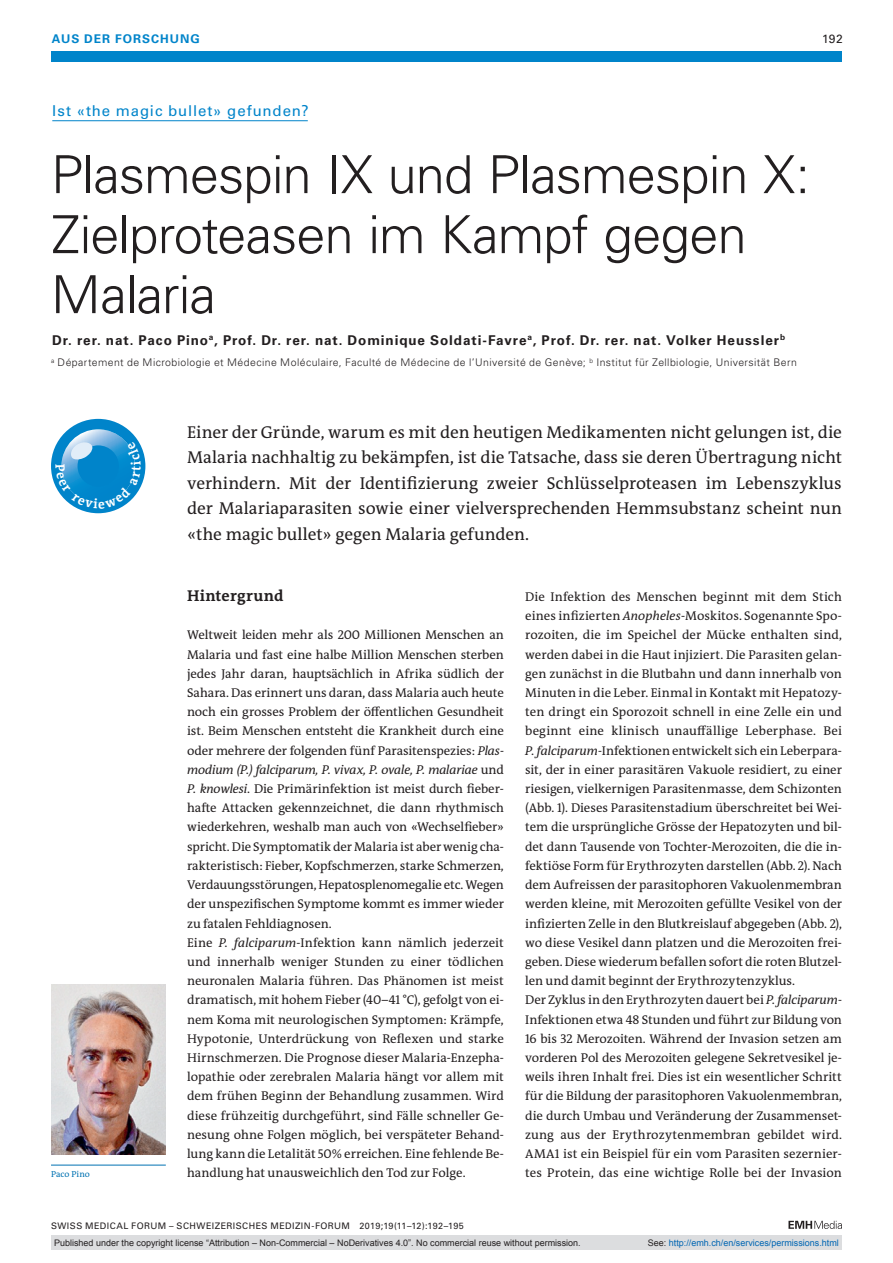
<style>
.page{position:relative;width:893px;height:1263px;background:#fff}
.page>*{position:absolute;margin:0;border:0;box-sizing:border-box;transform-origin:0 0}
.t1{font:300 52.5px/60px "Univers LT Std";letter-spacing:-.015em;color:#231f20}
.t2{font:17.25px/25.5px "The Antiqua B W5 Plain";color:#231f20;text-align:justify}
.t3{font:700 15.75px "The Antiqua B W7";letter-spacing:.02em;color:#231f20}
.t4{font:15px "Univers LT Std";letter-spacing:.055em;color:#0084ca}
.t5{font:700 13.5px "Univers LT Std";letter-spacing:.065em;color:#231f20}
.t6{font:12.75px/19.2px "The Antiqua B W5 Plain";letter-spacing:-.005em;color:#231f20}
.t7{font:700 12px "Univers LT Std";letter-spacing:.08em;color:#0084ca}
.t8{font:12px "Univers LT Std";color:#231f20}
.t9{font:300 10.5px "Univers LT Std";letter-spacing:.04em;color:#231f20}
.t10{font:9px "Arial";color:#231f20}
.t11{font:9px "Univers LT Std";letter-spacing:.05em;color:#231f20}
.t12{font:9px "Arial";color:#0166b3}
.t13{font:8.7px "The Antiqua B W5 Plain";letter-spacing:.005em;color:#0072b2}
.s1{font-style:italic}
.s2{color:#231f20}
</style>
<div class="page">
<div style="left:51px;top:51px;width:791px;height:11px;background:#0084ca"></div>
<svg style="left:788px;top:1221px;width:54px;height:8px"></svg>
<hr style="left:52px;top:120px;width:256px;height:1px;background:#0084ca">
<hr style="left:51px;top:1165px;width:115px;height:1px;background:#0072b2">
<img style="left:51px;top:984px;width:115px;height:170px">
<div style="left:51px;top:1235px;width:791px;height:15px;background:#dcdddf"></div>
<svg style="left:51px;top:419px;width:94px;height:94px"></svg>
<p class="t7" style="left:52px;top:31px;width:149px">AUS DER FORSCHUNG</p>
<p class="t8" style="left:822px;top:31px;width:22px">192</p>
<p class="t4" style="left:52px;top:102px;width:258px">Ist «the magic bullet» gefunden?</p>
<h1 class="t1" style="left:51px;top:145px;width:760px">Plasmespin IX und Plasmespin X:<br>Zielproteasen im Kampf gegen<br>Malaria</h1>
<p class="t5" style="left:52px;top:332px;width:734px">Dr. rer. nat. Paco Pino<sup>a</sup>, Prof. Dr. rer. nat. Dominique Soldati-Favre<sup>a</sup>, Prof. Dr. rer. nat. Volker Heussler<sup>b</sup></p>
<p class="t9" style="left:51px;top:356px;width:747px"><sup>a</sup> Département de Microbiologie et Médecine Moléculaire, Faculté de Médecine de l’Université de Genève; <sup>b</sup> Institut für Zellbiologie, Universität Bern</p>
<p class="t13" style="left:51px;top:1169px;width:40px">Paco Pino</p>
<p class="t2" style="left:187px;top:419px;width:656px">Einer der Gründe, warum es mit den heutigen Medikamenten nicht gelungen ist, die Malaria nachhaltig zu bekämpfen, ist die Tatsache, dass sie deren Übertragung nicht verhindern. Mit der Identifizierung zweier Schlüsselproteasen im Lebenszyklus der Malariaparasiten sowie einer vielversprechenden Hemmsubstanz scheint nun «the magic bullet» gegen Malaria gefunden.</p>
<p class="t3" style="left:187px;top:586px;width:98px">Hintergrund</p>
<p class="t6" style="left:187px;top:626px;width:318px">Weltweit leiden mehr als 200 Millionen Menschen an Malaria und fast eine halbe Million Menschen sterben jedes Jahr daran, hauptsächlich in Afrika südlich der Sahara. Das erinnert uns daran, dass Malaria auch heute noch ein grosses Problem der öffentlichen Gesundheit ist. Beim Menschen entsteht die Krankheit durch eine oder mehrere der folgenden fünf Parasitenspezies: <span class="s1">Plas&shy;modium (P.) falciparum, P. vivax, P. ovale, P. malariae</span> und <span class="s1">P. knowlesi</span>. Die Primärinfektion ist meist durch fieber&shy;hafte Attacken gekennzeichnet, die dann rhythmisch wiederkehren, weshalb man auch von «Wechselfieber» spricht. Die Symptomatik der Malaria ist aber wenig cha&shy;rakteristisch: Fieber, Kopfschmerzen, starke Schmerzen, Verdauungsstörungen, Hepatosplenomegalie etc. Wegen der unspezifischen Symptome kommt es immer wieder zu fatalen Fehldiagnosen.<br>Eine <span class="s1">P. falciparum</span>-Infektion kann nämlich jederzeit und innerhalb weniger Stunden zu einer tödlichen neuronalen Malaria führen. Das Phänomen ist meist dramatisch, mit hohem Fieber (40–41 °C), gefolgt von ei&shy;nem Koma mit neurologischen Symptomen: Krämpfe, Hypotonie, Unterdrückung von Reflexen und starke Hirnschmerzen. Die Prognose dieser Malaria-Enzepha&shy;lopathie oder zerebralen Malaria hängt vor allem mit dem frühen Beginn der Behandlung zusammen. Wird diese frühzeitig durchgeführt, sind Fälle schneller Ge&shy;nesung ohne Folgen möglich, bei verspäteter Behand&shy;lung kann die Letalität 50% erreichen. Eine fehlende Be&shy;handlung hat unausweichlich den Tod zur Folge.</p>
<p class="t6" style="left:525px;top:587px;width:318px">Die Infektion des Menschen beginnt mit dem Stich eines infizierten <span class="s1">Anopheles</span>-Moskitos. Sogenannte Spo&shy;rozoiten, die im Speichel der Mücke enthalten sind, werden dabei in die Haut injiziert. Die Parasiten gelan&shy;gen zunächst in die Blutbahn und dann innerhalb von Minuten in die Leber. Einmal in Kontakt mit Hepatozy&shy;ten dringt ein Sporozoit schnell in eine Zelle ein und beginnt eine klinisch unauffällige Leberphase. Bei <span class="s1">P. falciparum-</span>Infektionen entwickelt sich ein Leberpara&shy;sit, der in einer parasitären Vakuole residiert, zu einer riesigen, vielkernigen Parasitenmasse, dem Schizonten (Abb. 1). Dieses Parasitenstadium überschreitet bei Wei&shy;tem die ursprüngliche Grösse der Hepatozyten und bil&shy;det dann Tausende von Tochter-Merozoiten, die die in&shy;fektiöse Form für Erythrozyten darstellen (Abb. 2). Nach dem Aufreissen der parasitophoren Vakuolenmembran werden kleine, mit Merozoiten gefüllte Vesikel von der infizierten Zelle in den Blutkreislauf abgegeben (Abb. 2), wo diese Vesikel dann platzen und die Merozoiten frei&shy;geben. Diese wiederum befallen sofort die roten Blutzel&shy;len und damit beginnt der Erythrozytenzyklus.<br>Der Zyklus in den Erythrozyten dauert bei <span class="s1">P. falciparum-</span>Infektionen etwa 48 Stunden und führt zur Bildung von 16 bis 32 Merozoiten. Während der Invasion setzen am vorderen Pol des Merozoiten gelegene Sekretvesikel je&shy;weils ihren Inhalt frei. Dies ist ein wesentlicher Schritt für die Bildung der parasitophoren Vakuolenmembran, die durch Umbau und Veränderung der Zusammenset&shy;zung aus der Erythrozytenmembran gebildet wird.<br>AMA1 ist ein Beispiel für ein vom Parasiten sezernier&shy;tes Protein, das eine wichtige Rolle bei der Invasion</p>
<p class="t11" style="left:51px;top:1220px;width:414px">SWISS MEDICAL FORUM – SCHWEIZERISCHES MEDIZIN-FORUM 2019;19(11–12):192–195</p>
<p class="t10" style="left:54px;top:1237px;width:528px">Published under the copyright license “Attribution – Non-Commercial – NoDerivatives 4.0”. No commercial reuse without permission.</p>
<p class="t12" style="left:648px;top:1237px;width:193px"><span class="s2">See:</span> http://emh.ch/en/services/permissions.html</p>
</div>
